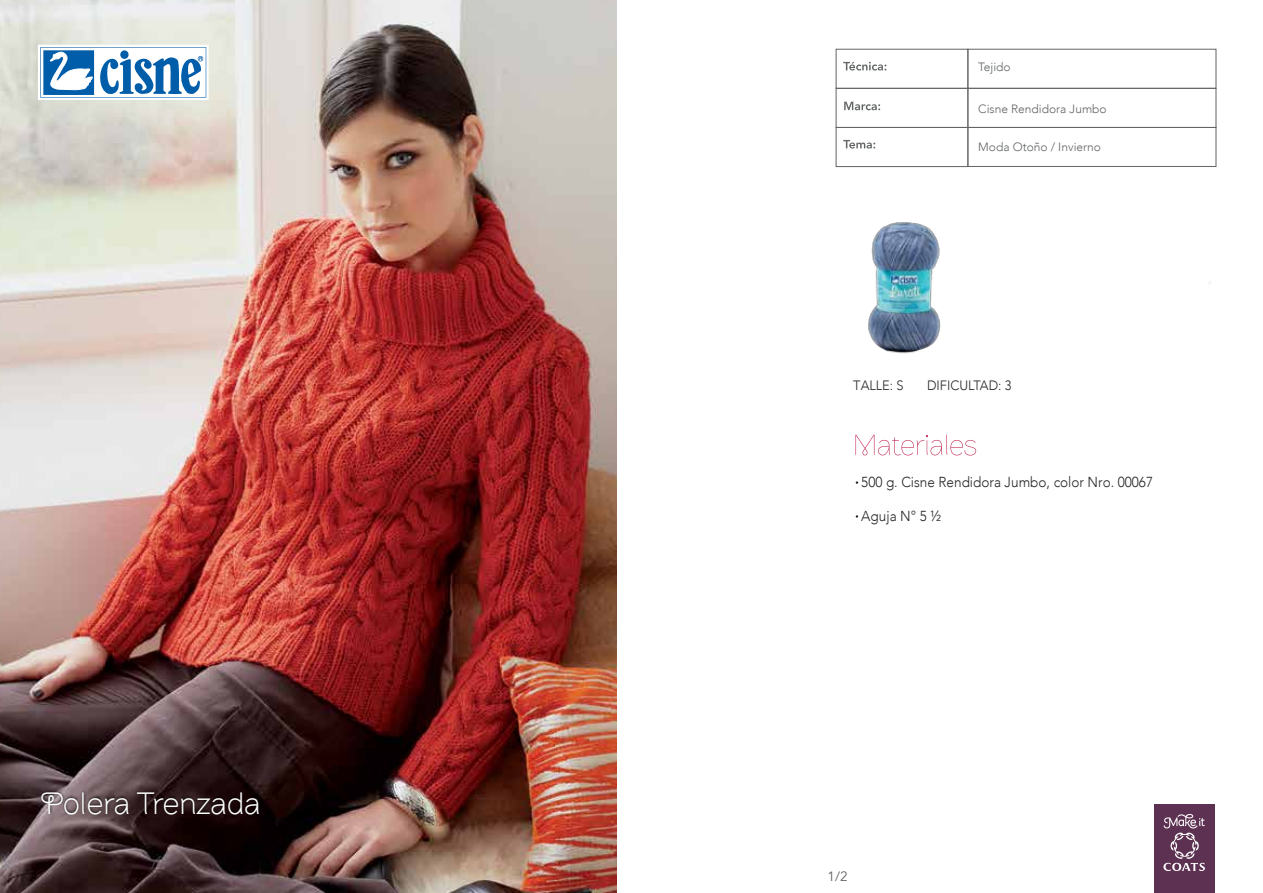
<style>
.page{position:relative;width:1263px;height:893px;background:#fff}
.page>*{position:absolute;margin:0;border:0;box-sizing:border-box;transform-origin:0 0}
.t1{font:300 31.5px "Brownstone Sans";letter-spacing:-.01em;color:#fff}
.t2{font:300 14.4px "Avenir";color:#272425;scale:.94 1}
.t3{font:300 13.5px "Avenir";color:#272425;scale:.95 1}
.t4{font:13.5px "Avenir";color:#616563}
.t5{font:300 12px "Avenir";color:#616563}
</style>
<div class="page">
<img style="left:0;top:0;width:617px;height:893px">
<img style="left:36px;top:784px;width:230px;height:79px">
<img style="left:868px;top:222px;width:73px;height:132px">
<div style="left:968px;top:127px;width:248px;height:40px;border:1px solid #616563"></div>
<div style="left:836px;top:49px;width:132px;height:40px;border:1px solid #616563"></div>
<div style="left:836px;top:88px;width:132px;height:40px;border:1px solid #616563"></div>
<div style="left:836px;top:127px;width:132px;height:40px;border:1px solid #616563"></div>
<div style="left:968px;top:49px;width:248px;height:40px;border:1px solid #616563"></div>
<div style="left:968px;top:88px;width:248px;height:40px;border:1px solid #616563"></div>
<svg style="left:844px;top:102px;width:36px;height:8px"></svg>
<svg style="left:843px;top:62px;width:43px;height:9px"></svg>
<svg style="left:843px;top:140px;width:32px;height:9px"></svg>
<div style="left:1154px;top:804px;width:60px;height:89px;background:#5d3151"></div>
<svg style="left:1163px;top:814px;width:42px;height:57px"></svg>
<div style="left:38px;top:45px;width:171px;height:55px;background:#fff;border:5px solid #fff"></div>
<svg style="left:40px;top:47px;width:166px;height:51px"></svg>
<svg style="left:855px;top:435px;width:121px;height:20px"></svg>
<h1 class="t1" style="left:40px;top:785px;width:222px">Polera Trenzada</h1>
<p class="t5" style="left:978px;top:60px;width:34px">Tejido</p>
<p class="t5" style="left:978px;top:102px;width:130px">Cisne Rendidora Jumbo</p>
<p class="t5" style="left:978px;top:140px;width:124px">Moda Otoño / Invierno</p>
<p class="t3" style="left:853px;top:378px;width:55px">TALLE: S</p>
<p class="t3" style="left:927px;top:378px;width:90px">DIFICULTAD: 3</p>
<p class="t2" style="left:861px;top:474px;width:312px">500 g. Cisne Rendidora Jumbo, color Nro. 00067</p>
<p class="t2" style="left:861px;top:508px;width:86px">Aguja N° 5 ½</p>
<p class="t4" style="left:827px;top:868px;width:22px">1/2</p>
</div>
